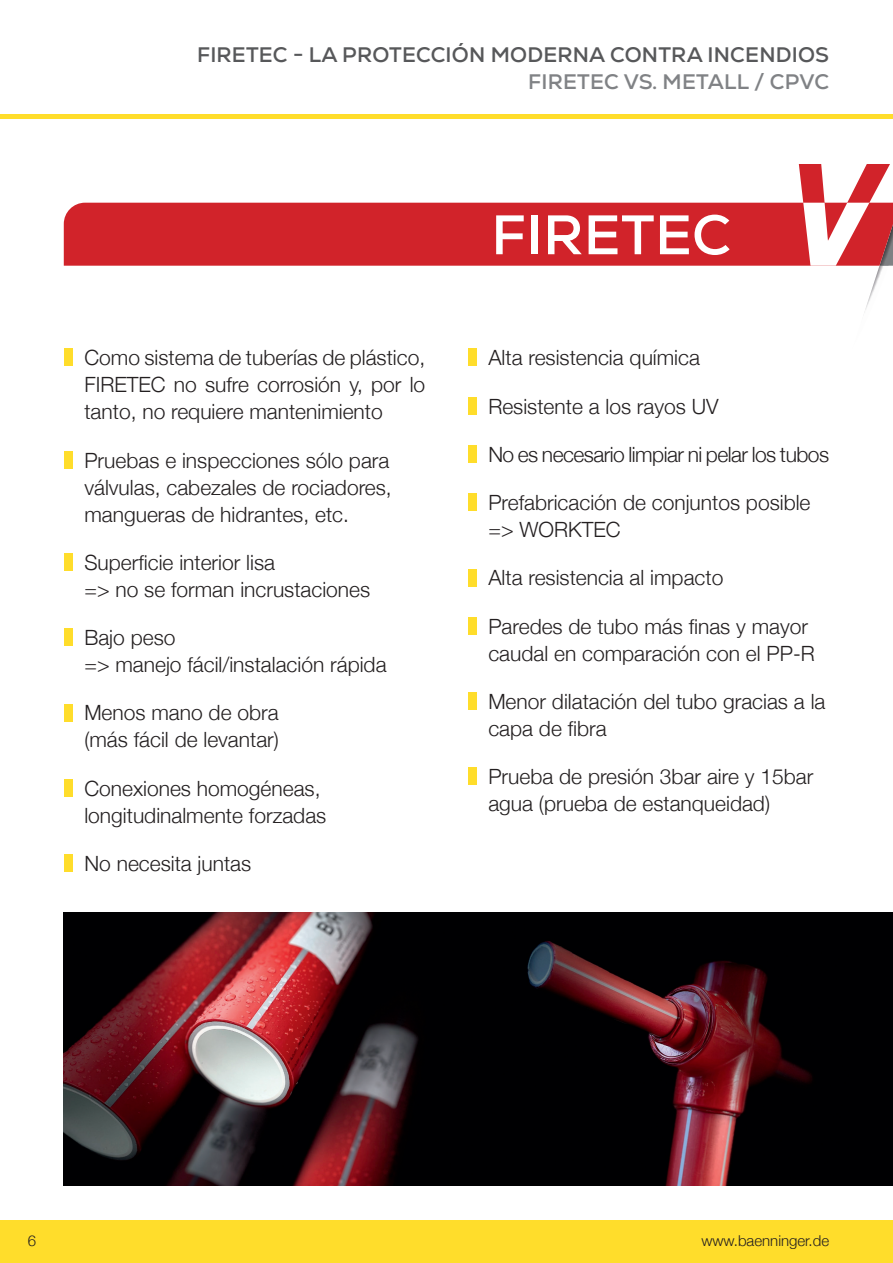
<style>
.page{position:relative;width:893px;height:1263px;background:#fff}
.page>*{position:absolute;margin:0;border:0;box-sizing:border-box;transform-origin:0 0}
.t1{font:italic 700 142.5px "Helvetica Neue";color:#d1232a}
.t2{font:700 55.5px "Nexa";letter-spacing:.01em;color:#fff}
.t3{font:300 21px/27px "Helvetica Neue";color:#231f20}
.t4{font:700 21px "Nexa";letter-spacing:.01em;color:#57585a}
.t5{font:300 21px "Helvetica Neue";letter-spacing:-.025em;color:#231f20}
.t6{font:700 21px "Nexa";letter-spacing:.01em;color:#808285}
.t7{font:300 15px "Helvetica Neue";color:#231f20}
</style>
<div class="page">
<div style="left:64px;top:203px;width:694px;height:63px;background:#d1232a"></div>
<svg style="left:758px;top:114px;width:135px;height:199px"></svg>
<div style="left:64px;top:348px;width:9px;height:18px;background:#ffdd2b"></div>
<div style="left:64px;top:451px;width:9px;height:18px;background:#ffdd2b"></div>
<div style="left:64px;top:553px;width:9px;height:18px;background:#ffdd2b"></div>
<div style="left:64px;top:628px;width:9px;height:18px;background:#ffdd2b"></div>
<div style="left:64px;top:704px;width:9px;height:17px;background:#ffdd2b"></div>
<div style="left:64px;top:779px;width:9px;height:18px;background:#ffdd2b"></div>
<div style="left:64px;top:854px;width:9px;height:18px;background:#ffdd2b"></div>
<div style="left:468px;top:348px;width:9px;height:18px;background:#ffdd2b"></div>
<div style="left:468px;top:397px;width:9px;height:18px;background:#ffdd2b"></div>
<div style="left:468px;top:445px;width:9px;height:18px;background:#ffdd2b"></div>
<div style="left:468px;top:493px;width:9px;height:18px;background:#ffdd2b"></div>
<div style="left:468px;top:569px;width:9px;height:17px;background:#ffdd2b"></div>
<div style="left:468px;top:617px;width:9px;height:18px;background:#ffdd2b"></div>
<div style="left:468px;top:692px;width:9px;height:18px;background:#ffdd2b"></div>
<div style="left:468px;top:767px;width:9px;height:18px;background:#ffdd2b"></div>
<hr style="left:0;top:115px;width:893px;height:4px;background:#ffdd2b">
<div style="left:0;top:1220px;width:893px;height:43px;background:#ffdd2b"></div>
<div style="left:449px;top:912px;width:444px;height:273px;background:#000002"></div>
<img style="left:527px;top:941px;width:285px;height:244px">
<img style="left:64px;top:912px;width:385px;height:273px">
<p class="t4" style="left:197px;top:42px;width:634px">FIRETEC - LA PROTECCIÓN MODERNA CONTRA INCENDIOS</p>
<p class="t6" style="left:528px;top:69px;width:302px">FIRETEC VS. METALL / CPVC</p>
<p class="t3" style="left:84px;top:343px;width:342px;text-align:justify">Como sistema de tuberías de plástico, FIRETEC no sufre corrosión y, por lo tanto, no requiere mantenimiento</p>
<p class="t3" style="left:84px;top:445px;width:309px;text-align:justify">Pruebas e inspecciones sólo para válvulas, cabezales de rociadores, mangueras de hidrantes, etc.</p>
<p class="t3" style="left:84px;top:547px;width:287px">Superficie interior lisa<br>=&gt; no se forman incrustaciones</p>
<p class="t3" style="left:84px;top:623px;width:304px">Bajo peso<br>=&gt; manejo fácil/instalación rápida</p>
<p class="t3" style="left:84px;top:698px;width:196px">Menos mano de obra (más fácil de levantar)</p>
<p class="t3" style="left:84px;top:773px;width:243px">Conexiones homogéneas, longitudinal mente forzadas</p>
<p class="t3" style="left:84px;top:848px;width:168px">No necesita juntas</p>
<h2 class="t2" style="left:491px;top:200px;width:241px">FIRETEC</h2>
<h1 class="t1" style="left:788px;top:103px;width:91px">V</h1>
<p class="t3" style="left:488px;top:343px;width:213px">Alta resistencia química</p>
<p class="t3" style="left:488px;top:391px;width:232px">Resistente a los rayos UV</p>
<p class="t5" style="left:488px;top:437px;width:342px">No es necesario limpiar ni pelar los tubos</p>
<p class="t3" style="left:488px;top:488px;width:324px">Prefabricación de conjuntos posible =&gt; WORKTEC</p>
<p class="t3" style="left:488px;top:563px;width:236px">Alta resistencia al impacto</p>
<p class="t3" style="left:488px;top:611px;width:328px">Paredes de tubo más finas y mayor caudal en comparación con el PP-R</p>
<p class="t3" style="left:488px;top:686px;width:339px">Menor dilatación del tubo gracias a la capa de fibra</p>
<p class="t3" style="left:488px;top:762px;width:326px">Prueba de presión 3bar aire y 15bar agua (prueba de estanqueidad)</p>
<p class="t7" style="left:28px;top:1228px;width:10px">6</p>
<p class="t7" style="left:701px;top:1228px;width:129px">www.baenninger.de</p>
</div>
